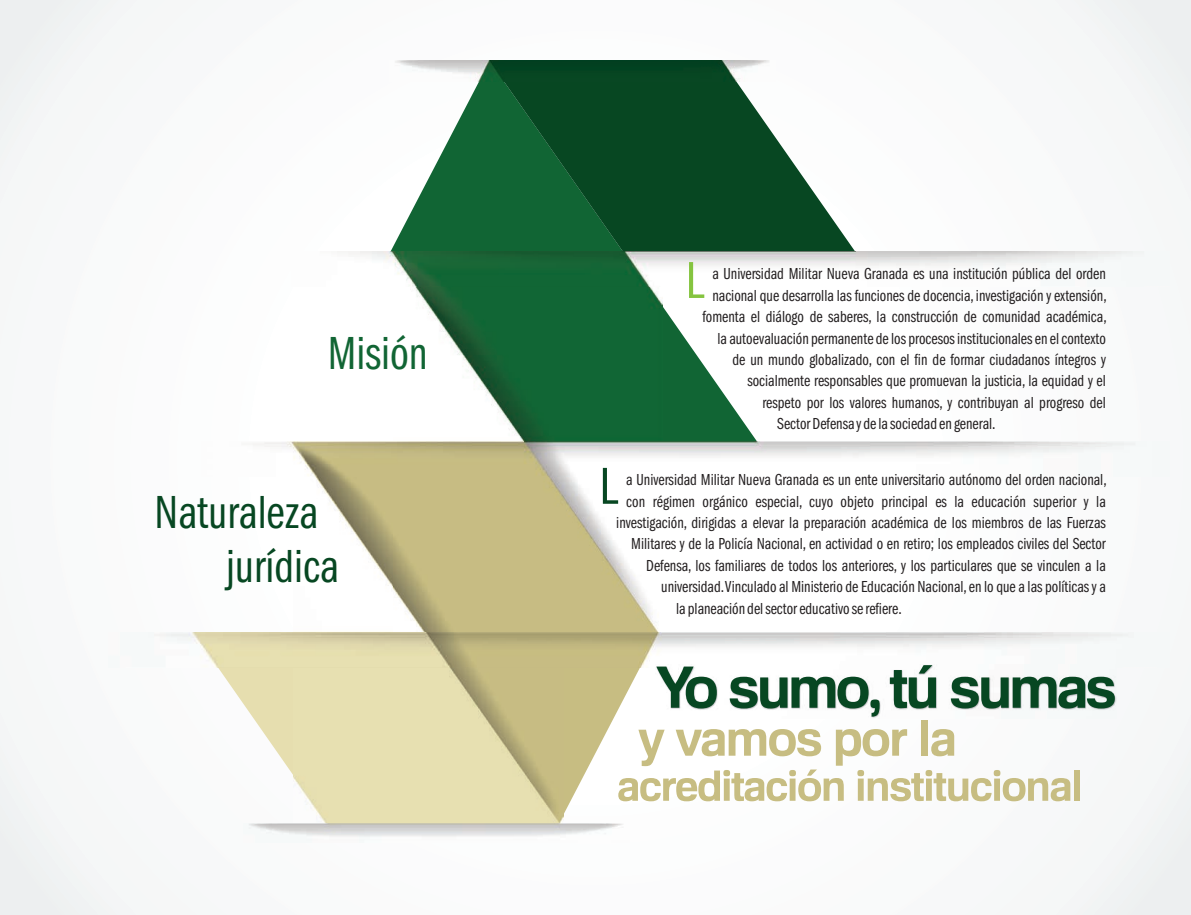
<style>
.page{position:relative;width:1191px;height:915px;background:#fff}
.page>*{position:absolute;margin:0;border:0;box-sizing:border-box;transform-origin:0 0}
.t1{font:53.7px "ITC Franklin Gothic Std Bk Cp";color:#85c440}
.t2{font:53.7px "ITC Franklin Gothic Std Bk Cp";color:#074722}
.t3{font:48px/54.2px "ITC Franklin Gothic Std Bk Cp";color:#074722}
.t4{font:48px "ITC Franklin Gothic Std Bk Cp";color:#116534}
.t5{font:16.5px "ITC Franklin Gothic Std Bk Cp";color:#231f20}
</style>
<div class="page">
<div style="left:0;top:0;width:1191px;height:914px;background:#fafafa"></div>
<svg style="left:563px;top:667px;width:91px;height:151px;fill:#c7bd83"></svg>
<svg style="left:216px;top:667px;width:78px;height:112px"></svg>
<svg style="left:391px;top:81px;width:366px;height:360px"></svg>
<svg style="left:489px;top:81px;width:366px;height:170px;fill:#074722"></svg>
<img style="left:396px;top:61px;width:373px;height:20px">
<img style="left:294px;top:476px;width:269px;height:346px">
<img style="left:394px;top:286px;width:268px;height:346px">
<img style="left:360px;top:251px;width:773px;height:35px">
<img style="left:265px;top:441px;width:859px;height:35px">
<img style="left:171px;top:632px;width:952px;height:35px">
<img style="left:655px;top:664px;width:461px;height:54px">
<svg style="left:656px;top:666px;width:61px;height:42px"></svg>
<svg style="left:729px;top:676px;width:150px;height:40px"></svg>
<svg style="left:890px;top:665px;width:46px;height:43px"></svg>
<svg style="left:950px;top:676px;width:164px;height:32px"></svg>
<div style="left:921px;top:720px;width:7px;height:35px;background:#c7bd82"></div>
<svg style="left:618px;top:728px;width:452px;height:73px"></svg>
<div style="left:1074px;top:770px;width:5px;height:30px;background:#c7bd82"></div>
<h2 class="t4" style="left:328px;top:336px;width:101px">Misión</h2>
<h2 class="t3" style="left:226px;top:492px;width:114px;text-indent:-72px">Naturaleza jurídica</h2>
<h1 class="t1" style="left:685px;top:261px;width:20px">L</h1>
<p class="t5" style="left:712px;top:268px;width:395px">a Universidad Militar Nueva Granada es una institución pública del orden</p>
<p class="t5" style="left:712px;top:289px;width:396px">nacional que desarrolla las funciones de docencia, investigación y extensión,</p>
<p class="t5" style="left:702px;top:311px;width:406px">fomenta el diálogo de saberes, la construcción de comunidad académica,</p>
<p class="t5" style="left:717px;top:332px;width:390px">la autoevaluación permanente de los procesos institucionales en el contexto</p>
<p class="t5" style="left:732px;top:353px;width:375px">de un mundo globalizado, con el fin de formar ciudadanos íntegros y</p>
<p class="t5" style="left:747px;top:375px;width:360px">socialmente responsables que promuevan la justicia, la equidad y el</p>
<p class="t5" style="left:762px;top:396px;width:345px">respeto por los valores humanos, y contribuyan al progreso del</p>
<p class="t5" style="left:777px;top:417px;width:220px">Sector Defensa y de la sociedad en general.</p>
<h1 class="t2" style="left:599px;top:466px;width:20px">L</h1>
<p class="t5" style="left:626px;top:473px;width:482px">a Universidad Militar Nueva Granada es un ente universitario autónomo del orden nacional,</p>
<p class="t5" style="left:626px;top:495px;width:481px">con régimen orgánico especial, cuyo objeto principal es la educación superior y la</p>
<p class="t5" style="left:616px;top:516px;width:491px">investigación, dirigidas a elevar la preparación académica de los miembros de las Fuerzas</p>
<p class="t5" style="left:631px;top:538px;width:476px">Militares y de la Policía Nacional, en actividad o en retiro; los empleados civiles del Sector</p>
<p class="t5" style="left:646px;top:559px;width:461px">Defensa, los familiares de todos los anteriores, y los particulares que se vinculen a la</p>
<p class="t5" style="left:661px;top:580px;width:446px">universidad. Vinculado al Ministerio de Educación Nacional, en lo que a las políticas y a</p>
<p class="t5" style="left:676px;top:602px;width:227px">la planeación del sector educativo se refiere.</p>
</div>
